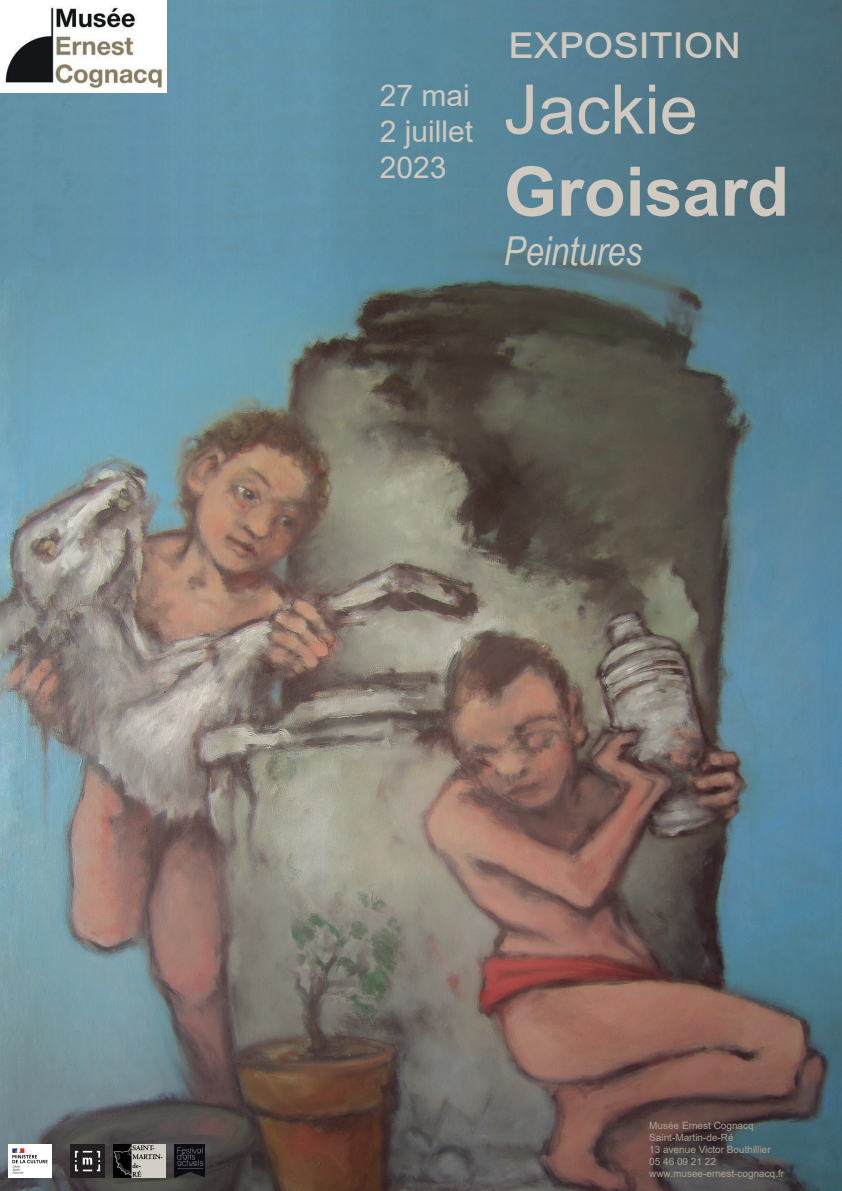
<style>
.page{position:relative;width:842px;height:1191px;background:#fff}
.page>*{position:absolute;margin:0;border:0;box-sizing:border-box;transform-origin:0 0}
.t1{font:700 68.4px "Arial";color:#d0c9bf}
.t2{font:68.4px "Arial";color:#d0c9bf}
.t3{font:45.6px "Arial";color:#d0c9bf}
.t4{font:italic 39.9px "Arial Narrow";color:#d0c9bf}
.t5{font:30px/36px "Arial";color:#d0c9bf;text-align:justify}
.t6{font:10px/12px "Arial";color:#aca395}
</style>
<div class="page">
<img style="left:0;top:0;width:842px;height:1191px">
<img style="left:71px;top:1144px;width:33px;height:33px">
<img style="left:114px;top:1144px;width:51px;height:33px">
<img style="left:0;top:0;width:166px;height:93px">
<img style="left:8px;top:1144px;width:44px;height:33px">
<img style="left:175px;top:1144px;width:30px;height:33px">
<h2 class="t3" style="left:508px;top:10px;width:235px">EXPOSITION</h2>
<h3 class="t5" style="left:380px;top:77px;width:95px">27 mai 2 juillet 2023</h3>
<h1 class="t2" style="left:504px;top:62px;width:195px">Jackie</h1>
<h1 class="t1" style="left:504px;top:143px;width:287px">Groisard</h1>
<h3 class="t4" style="left:504px;top:223px;width:140px">Peintures</h3>
<p class="t6" style="left:649px;top:1119px;width:137px">Musée Ernest Cognacq<br>Saint-Martin-de-Ré<br>13 avenue Victor Bouthillier<br>05 46 09 21 22 www.musee-ernest-cognacq.fr</p>
</div>
